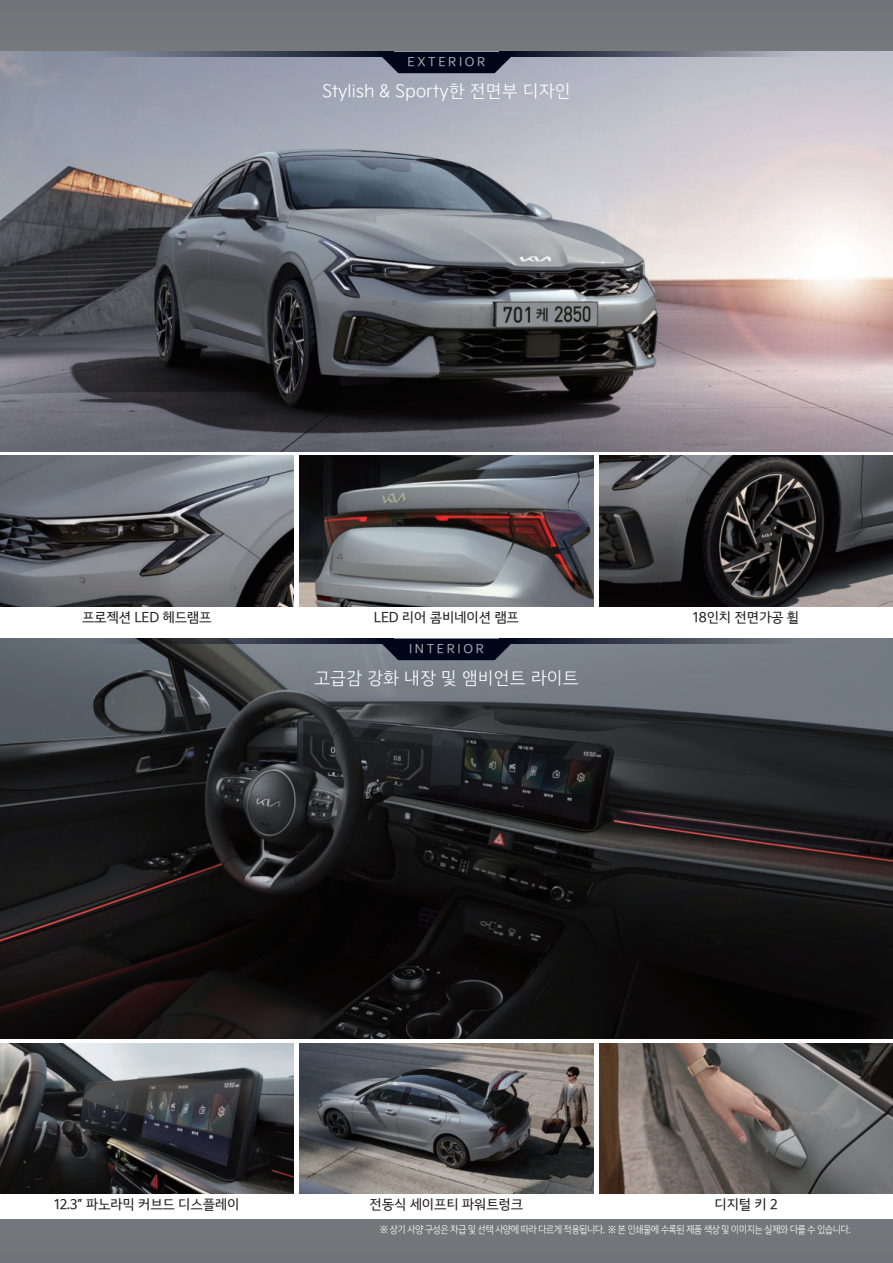
<style>
.page{position:relative;width:893px;height:1263px;background:#fff}
.page>*{position:absolute;margin:0;border:0;box-sizing:border-box;transform-origin:0 0}
.t1{font:17.25px "Kia Signature OTF Light";color:#fff}
.t2{font:13.5px "Kia Signature OTF Regular";letter-spacing:-.025em;color:#231f20}
.t3{font:12px "Kia Signature OTF Regular";letter-spacing:.22em;color:#acadb1}
.t4{font:10.2px "Kia Signature OTF Light";letter-spacing:-.075em;color:#fff;scale:.9 1}
</style>
<div class="page">
<div style="left:0;top:0;width:893px;height:487px;background:#77787c"></div>
<div style="left:0;top:1219px;width:893px;height:44px;background:#74757a"></div>
<div style="left:0;top:58px;width:893px;height:1160px;background:#fff"></div>
<img style="left:0;top:639px;width:893px;height:400px">
<img style="left:599px;top:1043px;width:294px;height:151px">
<img style="left:0;top:1043px;width:294px;height:151px">
<img style="left:300px;top:1043px;width:293px;height:151px">
<img style="left:0;top:52px;width:893px;height:400px">
<img style="left:599px;top:456px;width:294px;height:151px">
<img style="left:0;top:456px;width:294px;height:151px">
<img style="left:300px;top:456px;width:293px;height:151px">
<svg style="left:516px;top:52px;width:281px;height:5px"></svg>
<svg style="left:96px;top:52px;width:281px;height:5px"></svg>
<svg style="left:377px;top:52px;width:139px;height:21px;background:#171c2f"></svg>
<svg style="left:516px;top:639px;width:281px;height:5px"></svg>
<svg style="left:96px;top:639px;width:281px;height:5px"></svg>
<svg style="left:377px;top:639px;width:139px;height:21px;background:#12172a"></svg>
<p class="t3" style="left:407px;top:53px;width:80px">EXTERIOR</p>
<p class="t1" style="left:322px;top:78px;width:250px">Stylish &amp; Sporty한 전면부 디자인</p>
<p class="t2" style="left:82px;top:607px;width:131px">프로젝션 LED 헤드램프</p>
<p class="t2" style="left:374px;top:607px;width:147px">LED 리어 콤비네이션 램프</p>
<p class="t3" style="left:409px;top:640px;width:76px">INTERIOR</p>
<p class="t1" style="left:314px;top:666px;width:266px">고급감 강화 내장 및 앰비언트 라이트</p>
<p class="t2" style="left:693px;top:607px;width:108px">18인치 전면가공 휠</p>
<p class="t2" style="left:54px;top:1194px;width:187px">12.3” 파노라믹 커브드 디스플레이</p>
<p class="t2" style="left:370px;top:1194px;width:155px">전동식 세이프티 파워트렁크</p>
<p class="t2" style="left:714px;top:1194px;width:65px">디지털 키 2</p>
<p class="t4" style="left:380px;top:1222px;width:524px">※ 상기 사양 구성은 차급 및 선택 사양에 따라 다르게 적용됩니다. ※ 본 인쇄물에 수록된 제품 색상 및 이미지는 실제와 다를 수 있습니다.</p>
</div>
